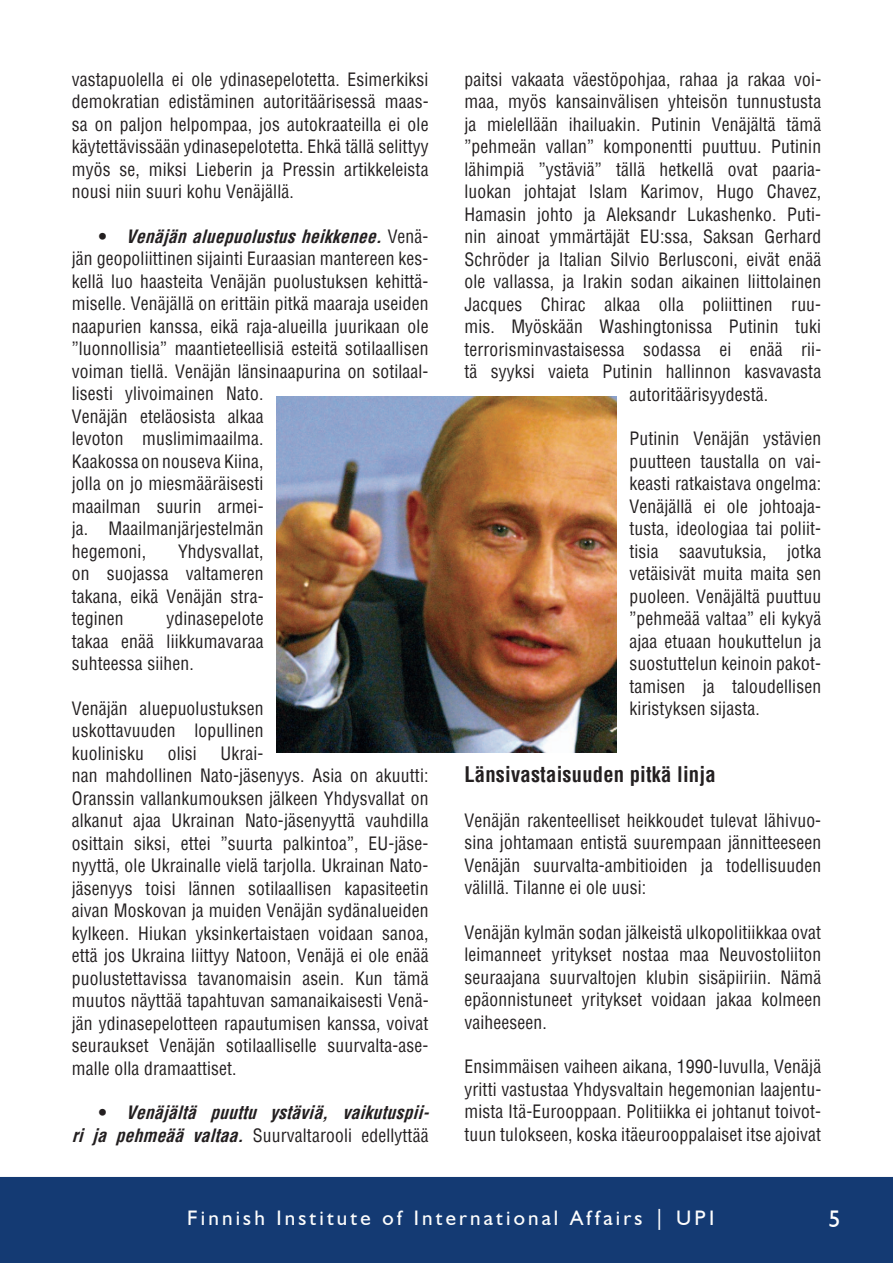
<style>
.page{position:relative;width:893px;height:1263px;background:#fff}
.page>*{position:absolute;margin:0;border:0;box-sizing:border-box;transform-origin:0 0}
.t1{font:24px "Humanist 521 BT";color:#fff}
.t2{font:21px "Humanist 521 BT";letter-spacing:.15em;color:#fdfdfd}
.t3{font:700 condensed 21px "Helvetica";letter-spacing:.01em;color:#231f20}
.t4{font:condensed 18px/22.5px "Helvetica";letter-spacing:.01em;color:#231f20;text-align:justify}
.t5{font:italic 700 condensed 18px/22.5px "Helvetica";color:#231f20}
.t6{font:700 condensed 18px "Helvetica";color:#231f20}
.s1{font-weight:700;font-style:italic}
.s2{font-weight:400;font-style:normal}
</style>
<div class="page">
<div style="left:0;top:1177px;width:892px;height:86px;background:#143a73"></div>
<img style="left:276px;top:396px;width:340px;height:357px">
<p class="t4" style="left:72px;top:68px;width:358px">vastapuolella ei ole ydinasepelotetta. Esimerkiksi demokratian edistäminen autoritäärisessä maas&shy;sa on paljon helpompaa, jos autokraateilla ei ole käytettävissään ydinasepelotetta. Ehkä tällä selittyy myös se, miksi Lieberin ja Pressin artikkeleista nousi niin suuri kohu Venäjällä.</p>
<p class="t4" style="left:72px;top:225px;width:358px;text-align:left;text-indent:54px"><span class="s1">Venäjänaluepuolustusheikkenee.</span>V e n ä - jän geopoliittinen sijainti Euraasian mantereen kes&shy;kellä luo haasteita Venäjän puolustuksen kehittä&shy;miselle. Venäjällä on erittäin pitkä maaraja useiden naapurien kanssa, eikä raja-alueilla juurikaan ole ”luonnollisia” maantieteellisiä esteitä sotilaallisen voiman tiellä. Venäjän länsinaapurina on sotilaal&shy;lisesti ylivoimainen Nato.<br>Venäjän eteläosista alkaa<br>levoton muslimimaailma.<br>Kaakossa on nouseva Kiina,<br>jolla on jo miesmääräisesti<br>maailman suurin armei-<br>ja. Maailmanjärjestelmän<br>hegemoni,</p>
<p class="t6" style="left:99px;top:225px;width:9px">•</p>
<p class="t4" style="left:72px;top:540px;width:193px;text-indent:106px">Yhdysvallat, on suojassa valtameren takana, eikä Venäjän stra&shy;teginen</p>
<p class="t4" style="left:72px;top:607px;width:193px;text-indent:95px">ydinasepelote takaa enää liikkumavaraa suhteessa siihen.</p>
<p class="t4" style="left:72px;top:697px;width:193px">Venäjän aluepuolustuksen uskottavuuden lopullinen kuolinisku</p>
<p class="t4" style="left:72px;top:742px;width:358px;text-align:left;text-indent:149px">Ukrai-<br>nan mahdollinen Nato-jäsenyys. Asia on akuutti:<br>Oranssin vallankumouksen jälkeen Yhdysvallat on alkanut ajaa Ukrainan Nato-jäsenyyttä vauhdilla osittain siksi, ettei ”suurta palkintoa”, EU-jäse&shy;nyyttä, ole Ukrainalle vielä tarjolla. Ukrainan Nato&shy;jäsenyys toisi lännen sotilaallisen kapasiteetin aivan Moskovan ja muiden Venäjän sydänalueiden kylkeen. Hiukan yksinkertaistaen voidaan sanoa, että jos Ukraina liittyy Natoon, Venäjä ei ole enää puolustettavissa tavanomaisin asein. Kun tämä muutos näyttää tapahtuvan samanaikaisesti Venä&shy;jän ydinasepelotteen rapautumisen kanssa, voivat seuraukset Venäjän sotilaalliselle suurvalta-ase&shy;malle olla dramaattiset.</p>
<p class="t5" style="left:72px;top:1101px;width:364px;text-indent:54px">Venäjältä puuttu ystäviä, vaikutuspii&shy;ri ja pehmeää valtaa. <span class="s2">Suurvaltarooli edellyttää</span></p>
<p class="t4" style="left:168px;top:742px;width:31px">olisi</p>
<p class="t6" style="left:99px;top:1101px;width:9px">•</p>
<p class="t4" style="left:464px;top:68px;width:358px">paitsi vakaata väestöpohjaa, rahaa ja rakaa voi-</p>
<p class="t4" style="left:464px;top:90px;width:358px">maa, myös kansainvälisen yhteisön tunnustusta</p>
<p class="t4" style="left:464px;top:113px;width:358px">ja mielellään ihailuakin. Putinin Venäjältä tämä</p>
<p class="t4" style="left:464px;top:135px;width:358px">”pehmeän vallan” komponentti puuttuu. Putinin</p>
<p class="t4" style="left:464px;top:158px;width:358px">lähimpiä ”ystäviä” tällä hetkellä ovat paaria-</p>
<p class="t4" style="left:464px;top:180px;width:358px">luokan johtajat Islam Karimov, Hugo Chavez,</p>
<p class="t4" style="left:464px;top:203px;width:358px">Hamasin johto ja Aleksandr Lukashenko. Puti-</p>
<p class="t4" style="left:464px;top:225px;width:358px">nin ainoat ymmärtäjät EU:ssa, Saksan Gerhard</p>
<p class="t4" style="left:464px;top:248px;width:358px">Schröder ja Italian Silvio Berlusconi, eivät enää</p>
<p class="t4" style="left:464px;top:270px;width:358px">ole vallassa, ja Irakin sodan aikainen liittolainen</p>
<p class="t4" style="left:464px;top:293px;width:358px">Jacques Chirac alkaa olla poliittinen ruu-</p>
<p class="t4" style="left:464px;top:315px;width:358px">mis. Myöskään Washingtonissa Putinin tuki</p>
<p class="t4" style="left:464px;top:338px;width:358px">terrorisminvastaisessa sodassa ei enää rii-</p>
<p class="t4" style="left:464px;top:360px;width:358px">tä syyksi vaieta Putinin hallinnon kasvavasta</p>
<p class="t4" style="left:629px;top:383px;width:140px">autoritäärisyydestä.</p>
<p class="t4" style="left:629px;top:427px;width:193px">Putinin Venäjän ystävien puutteen taustalla on vai&shy;keasti ratkaistava ongelma:<br>Venäjällä ei ole johtoaja&shy;tusta, ideologiaa tai poliit&shy;tisia saavutuksia, jotka vetäisivät muita maita sen puoleen. Venäjältä puuttuu ”pehmeää valtaa” eli kykyä ajaa etuaan houkuttelun ja suostuttelun keinoin pakot&shy;tamisen ja taloudellisen kiristyksen sijasta.</p>
<p class="t3" style="left:464px;top:761px;width:252px">Länsivastaisuuden pitkä linja</p>
<p class="t4" style="left:464px;top:809px;width:358px">Venäjän rakenteelliset heikkoudet tulevat lähivuo&shy;sina johtamaan entistä suurempaan jännitteeseen Venäjän suurvalta-ambitioiden ja todellisuuden välillä. Tilanne ei ole uusi:</p>
<p class="t4" style="left:464px;top:921px;width:358px">Venäjän kylmän sodan jälkeistä ulkopolitiikkaa ovat leimanneet yritykset nostaa maa Neuvostoliiton seuraajana suurvaltojen klubin sisäpiiriin. Nämä epäonnistuneet yritykset voidaan jakaa kolmeen vaiheeseen.</p>
<p class="t4" style="left:464px;top:1055px;width:358px">Ensimmäisen vaiheen aikana, 1990-luvulla, Venäjä yritti vastustaa Yhdysvaltain hegemonian laajentu&shy;mista Itä-Eurooppaan. Politiikka ei johtanut toivot&shy;tuun tulokseen, koska itäeurooppalaiset itse ajoivat</p>
<p class="t2" style="left:187px;top:1205px;width:528px">Finnish Institute of International Affairs | UPI</p>
<h1 class="t1" style="left:828px;top:1204px;width:14px">5</h1>
</div>
